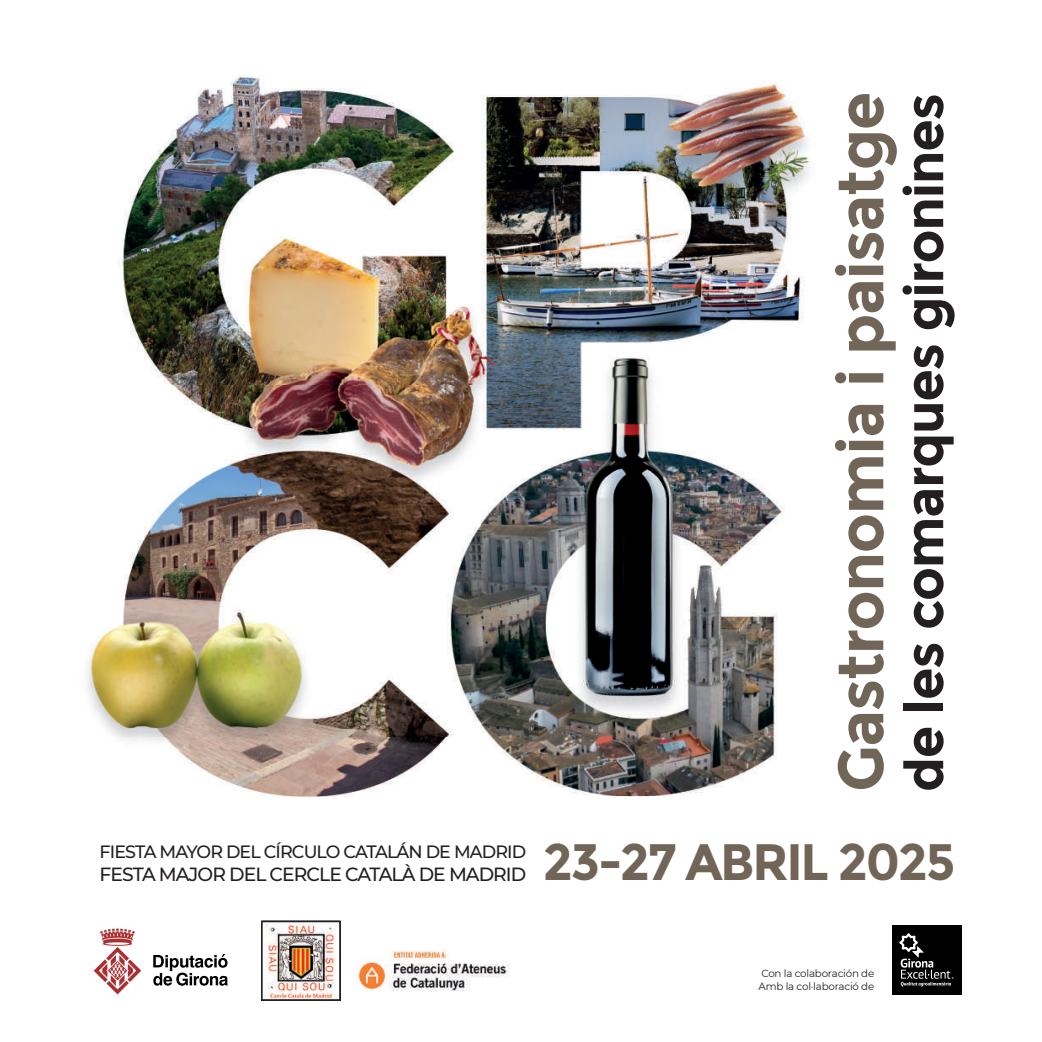
<style>
.page{position:relative;width:1042px;height:1042px;background:#fff}
.page>*{position:absolute;margin:0;border:0;box-sizing:border-box;transform-origin:0 0}
.t1{font:700 63.88px "Montserrat";letter-spacing:-.02em;color:#716557}
.t2{font:700 53.73px "Montserrat";letter-spacing:-.02em;color:#231f20}
.t3{font:700 51.27px "Montserrat";letter-spacing:-.045em;color:#716557}
.t4{font:500 19.07px "Montserrat";letter-spacing:-.05em;color:#231f20}
.t5{font:500 17.85px "Montserrat";letter-spacing:-.05em;color:#231f20}
.t6{font:10.33px/12.2px "Montserrat";letter-spacing:-.02em;color:#231f20}
</style>
<div class="page">
<img style="left:263px;top:922px;width:75px;height:76px">
<div style="left:891px;top:925px;width:70px;height:70px;background:#000001"></div>
<svg style="left:899px;top:933px;width:54px;height:53px"></svg>
<svg style="left:94px;top:928px;width:47px;height:66px"></svg>
<svg style="left:153px;top:954px;width:75px;height:31px"></svg>
<img style="left:87px;top:77px;width:724px;height:719px">
<img style="left:835px;top:180px;width:5px;height:597px">
<img style="left:358px;top:950px;width:151px;height:41px">
<div style="left:261px;top:920px;width:79px;height:80px;border:1px solid #231f20"></div>
<h1 class="t1" style="left:823px;top:792px;width:701px;rotate:-90deg">Gastronomia i paisatge</h1>
<h2 class="t2" style="left:892px;top:792px;width:700px;rotate:-90deg">de les comarques gironines</h2>
<h3 class="t5" style="left:100px;top:839px;width:428px">FIESTA MAYOR DEL CÍRCULO CATALÁN DE MADRID</h3>
<h3 class="t4" style="left:100px;top:860px;width:428px">FESTA MAJOR DEL CERCLE CATALÀ DE MADRID</h3>
<h3 class="t3" style="left:543px;top:831px;width:414px">23-27 ABRIL 2025</h3>
<p class="t6" style="left:758px;top:967px;width:117px">Con la colaboración de<br>Amb la col·laboració de</p>
</div>
